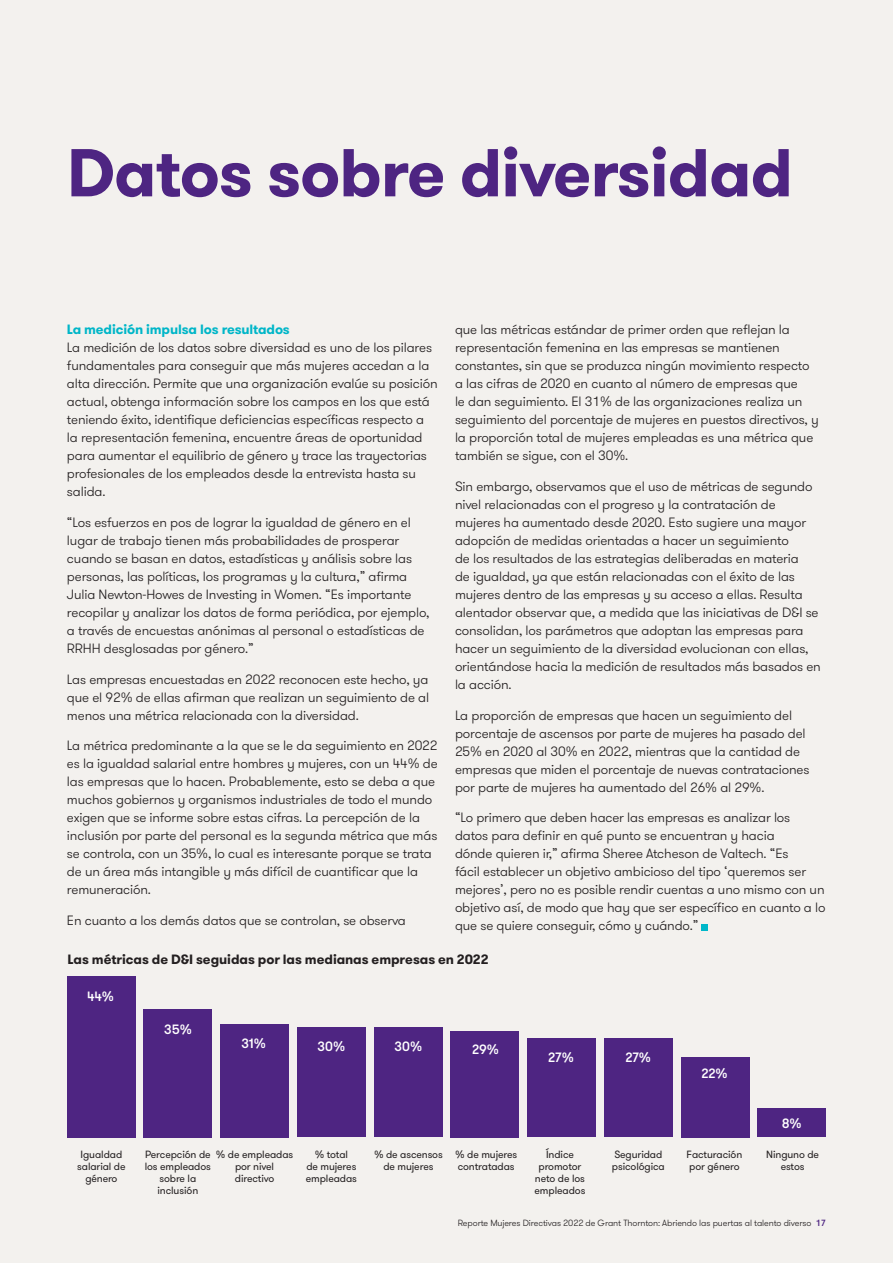
<style>
.page{position:relative;width:893px;height:1263px;background:#f3f1ee}
.page>*{position:absolute;margin:0;border:0;box-sizing:border-box;transform-origin:0 0}
._01_Headline_one_36p{font:700 67.5px "GT Walsheim Pro";letter-spacing:-.015em;color:#4e2582}
._11_Body_text{font:300 13.5px/18px "GT Walsheim Pro";letter-spacing:-.01em;color:#231f20}
.Table_heading{font:700 13.5px "GT Walsheim Pro";letter-spacing:-.005em;color:#231f20}
._04_Sub_heading_two{font:700 13.5px "GT Walsheim Pro";letter-spacing:-.01em;color:#00b6c8}
.Table_heading-2{font:500 13.5px "GT Walsheim Pro";color:#fff}
._44_Tbl_copy{font:10.5px/12px "GT Walsheim Pro";letter-spacing:-.01em;color:#231f20;text-align:center}
.t1{font:300 9px "GT Walsheim Pro";letter-spacing:-.01em;color:#231f20}
.s1{font-weight:500;color:#4e2582}
</style>
<div class="page">
<div style="left:701px;top:924px;width:7px;height:6px;background:#00b7c9"></div>
<div style="left:758px;top:1108px;width:68px;height:29px;background:#4e2582"></div>
<div style="left:681px;top:1057px;width:68px;height:80px;background:#4e2582"></div>
<div style="left:604px;top:1038px;width:68px;height:99px;background:#4e2582"></div>
<div style="left:527px;top:1038px;width:69px;height:99px;background:#4e2582"></div>
<div style="left:451px;top:1031px;width:68px;height:106px;background:#4e2582"></div>
<div style="left:374px;top:1027px;width:68px;height:110px;background:#4e2582"></div>
<div style="left:297px;top:1027px;width:68px;height:110px;background:#4e2582"></div>
<div style="left:220px;top:1024px;width:69px;height:113px;background:#4e2582"></div>
<div style="left:144px;top:1009px;width:68px;height:128px;background:#4e2582"></div>
<div style="left:67px;top:976px;width:68px;height:161px;background:#4e2582"></div>
<p class="_01_Headline_one_36p" style="left:67px;top:129px;width:727px">Datos sobre diversidad</p>
<p class="_04_Sub_heading_two" style="left:67px;top:320px;width:224px">La medición impulsa los resultados</p>
<p class="_11_Body_text" style="left:67px;top:339px;width:372px">La medición de los datos sobre diversidad es uno de los pilares fundamentales para conseguir que más mujeres accedan a la alta dirección. Permite que una organización evalúe su posición actual, obtenga información sobre los campos en los que está teniendo éxito, identifique deficiencias específicas respecto a la representación femenina, encuentre áreas de oportunidad para aumentar el equilibrio de género y trace las trayectorias profesionales de los empleados desde la entrevista hasta su salida.</p>
<p class="_11_Body_text" style="left:67px;top:513px;width:364px">“Los esfuerzos en pos de lograr la igualdad de género en el lugar de trabajo tienen más probabilidades de prosperar cuando se basan en datos, estadísticas y análisis sobre las personas, las políticas, los programas y la cultura,” afirma Julia Newton-Howes de Investing in Women. “Es importante recopilar y analizar los datos de forma periódica, por ejemplo, a través de encuestas anónimas al personal o estadísticas de RRHH desglosadas por género.”</p>
<p class="_11_Body_text" style="left:67px;top:670px;width:364px;text-align:justify">Las empresas encuestadas en 2022 reconocen este hecho, ya que el 92% de ellas afirman que realizan un seguimiento de al menos una métrica relacionada con la diversidad.</p>
<p class="_11_Body_text" style="left:67px;top:737px;width:372px">La métrica predominante a la que se le da seguimiento en 2022 es la igualdad salarial entre hombres y mujeres, con un 44% de las empresas que lo hacen. Probablemente, esto se deba a que muchos gobiernos y organismos industriales de todo el mundo exigen que se informe sobre estas cifras. La percepción de la inclusión por parte del personal es la segunda métrica que más se controla, con un 35%, lo cual es interesante porque se trata de un área más intangible y más difícil de cuantificar que la remuneración.</p>
<p class="_11_Body_text" style="left:67px;top:912px;width:340px">En cuanto a los demás datos que se controlan, se observa</p>
<p class="_11_Body_text" style="left:455px;top:321px;width:365px">que las métricas estándar de primer orden que reflejan la representación femenina en las empresas se mantienen constantes, sin que se produzca ningún movimiento respecto a las cifras de 2020 en cuanto al número de empresas que<br>le dan seguimiento. El 31% de las organizaciones realiza un seguimiento del porcentaje de mujeres en puestos directivos, y la proporción total de mujeres empleadas es una métrica que también se sigue, con el 30%.</p>
<p class="_11_Body_text" style="left:455px;top:477px;width:367px">Sin embargo, observamos que el uso de métricas de segundo nivel relacionadas con el progreso y la contratación de mujeres ha aumentado desde 2020. Esto sugiere una mayor adopción de medidas orientadas a hacer un seguimiento<br>de los resultados de las estrategias deliberadas en materia<br>de igualdad, ya que están relacionadas con el éxito de las mujeres dentro de las empresas y su acceso a ellas. Resulta alentador observar que, a medida que las iniciativas de D&amp;I se consolidan, los parámetros que adoptan las empresas para hacer un seguimiento de la diversidad evolucionan con ellas, orientándose hacia la medición de resultados más basados en la acción.</p>
<p class="_11_Body_text" style="left:455px;top:706px;width:356px">La proporción de empresas que hacen un seguimiento del porcentaje de ascensos por parte de mujeres ha pasado del 25% en 2020 al 30% en 2022, mientras que la cantidad de empresas que miden el porcentaje de nuevas contrataciones por parte de mujeres ha aumentado del 26% al 29%.</p>
<p class="_11_Body_text" style="left:455px;top:809px;width:372px">“Lo primero que deben hacer las empresas es analizar los datos para definir en qué punto se encuentran y hacia<br>dónde quieren ir,” afirma Sheree Atcheson de Valtech. “Es<br>fácil establecer un objetivo ambicioso del tipo ‘queremos ser mejores’, pero no es posible rendir cuentas a uno mismo con un objetivo así, de modo que hay que ser específico en cuanto a lo que se quiere conseguir, cómo y cuándo.”</p>
<p class="Table_heading" style="left:68px;top:951px;width:422px">Las métricas de D&amp;I seguidas por las medianas empresas en 2022</p>
<p class="Table_heading-2" style="left:87px;top:988px;width:29px">44%</p>
<p class="Table_heading-2" style="left:164px;top:1021px;width:29px">35%</p>
<p class="Table_heading-2" style="left:241px;top:1034px;width:26px">31%</p>
<p class="Table_heading-2" style="left:318px;top:1038px;width:30px">30%</p>
<p class="Table_heading-2" style="left:394px;top:1038px;width:30px">30%</p>
<p class="Table_heading-2" style="left:472px;top:1041px;width:29px">29%</p>
<p class="Table_heading-2" style="left:548px;top:1049px;width:27px">27%</p>
<p class="Table_heading-2" style="left:625px;top:1049px;width:27px">27%</p>
<p class="Table_heading-2" style="left:701px;top:1065px;width:28px">22%</p>
<p class="Table_heading-2" style="left:782px;top:1115px;width:22px">8%</p>
<p class="_44_Tbl_copy" style="left:216px;top:1148px;width:79px">% de empleadas por nivel directivo</p>
<p class="_44_Tbl_copy" style="left:77px;top:1148px;width:50px">Igualdad salarial de género</p>
<p class="_44_Tbl_copy" style="left:145px;top:1148px;width:68px;text-align:left">Percepción de los empleados</p>
<p class="_44_Tbl_copy" style="left:157px;top:1172px;width:42px;text-align:left">sobre la inclusión</p>
<p class="_44_Tbl_copy" style="left:315px;top:1148px;width:35px">% total</p>
<p class="_44_Tbl_copy" style="left:306px;top:1160px;width:52px">de mujeres</p>
<p class="_44_Tbl_copy" style="left:306px;top:1172px;width:53px">empleadas</p>
<p class="_44_Tbl_copy" style="left:374px;top:1148px;width:70px">% de ascensos de mujeres</p>
<p class="_44_Tbl_copy" style="left:455px;top:1148px;width:64px;text-align:left">% de mujeres contratadas</p>
<p class="_44_Tbl_copy" style="left:535px;top:1148px;width:52px">Índice promotor neto de los empleados</p>
<p class="_44_Tbl_copy" style="left:612px;top:1148px;width:54px;text-align:left">Seguridad psicológica</p>
<p class="_44_Tbl_copy" style="left:687px;top:1148px;width:57px;text-align:left">Facturación por género</p>
<p class="_44_Tbl_copy" style="left:766px;top:1148px;width:54px">Ninguno de estos</p>
<p class="t1" style="left:458px;top:1217px;width:370px">Reporte Mujeres Directivas 2022 de Grant Thornton: Abriendo las puertas al talento diverso <span class="s1">17</span></p>
</div>
